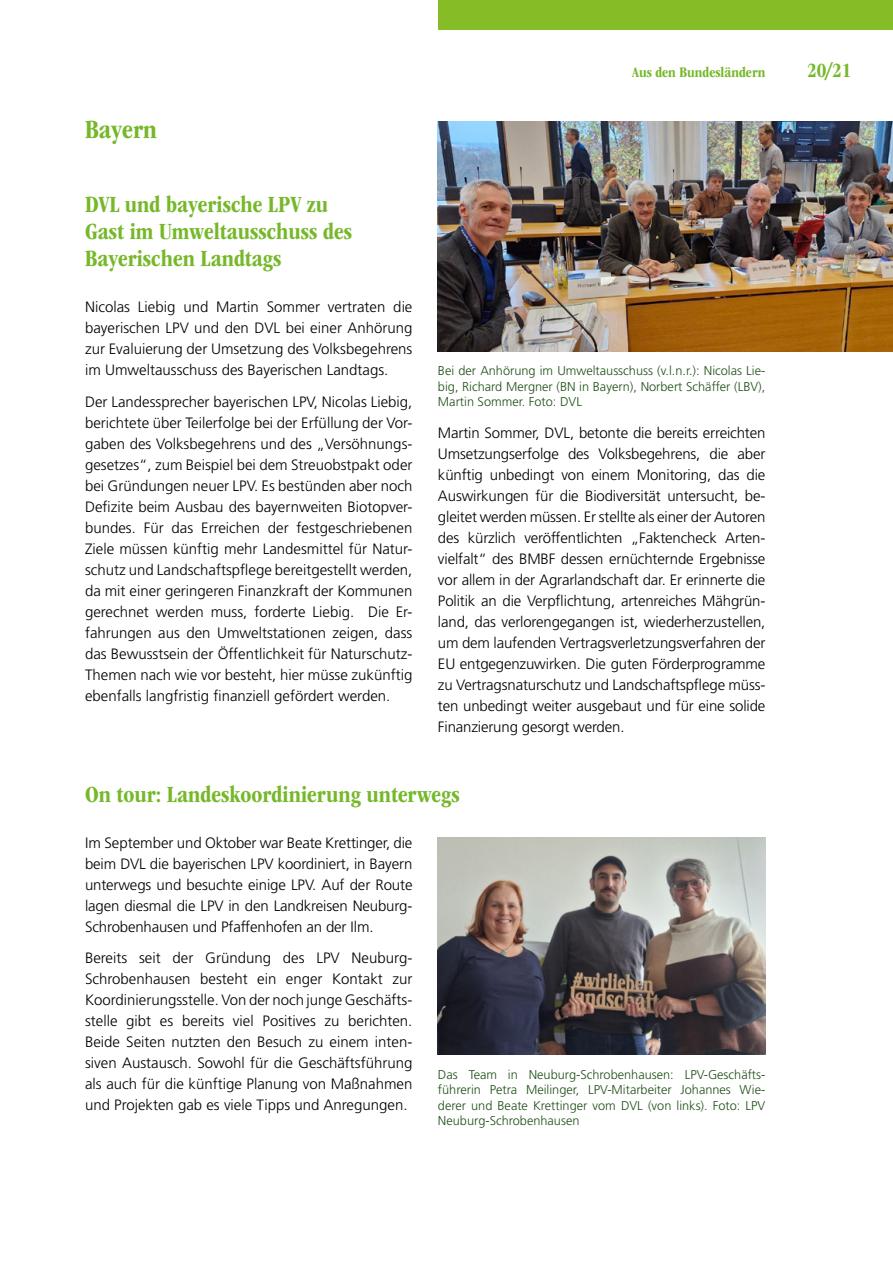
<style>
.page{position:relative;width:893px;height:1263px;background:#fff}
.page>*{position:absolute;margin:0;border:0;box-sizing:border-box;transform-origin:0 0}
.H2{font:700 condensed 27px "ITC Garamond Std";color:#76b82a}
.H3_ohne_Inhalt{font:700 condensed 24px/27px "ITC Garamond Std";color:#76b82a}
.t1{font:700 condensed 21px "ITC Garamond Std";color:#76b82a}
.LT_2-Sp{font:300 15px/21px "Frutiger LT Std";color:#000;text-align:justify}
.t2{font:700 condensed 15px "ITC Garamond Std";color:#76b82a}
.BU_-_grün_2sp{font:300 12.75px/15.3px "Frutiger LT Std";color:#205118;text-align:justify}
</style>
<div class="page">
<div style="left:438px;top:0;width:455px;height:30px;background:#86bc25"></div>
<img style="left:438px;top:837px;width:327px;height:217px">
<img style="left:438px;top:122px;width:455px;height:229px">
<h1 class="H2" style="left:85px;top:115px;width:74px">Bayern</h1>
<h1 class="H3_ohne_Inhalt" style="left:85px;top:191px;width:268px">DVL und bayerische LPV zu<br>Gast im Umweltausschuss des<br>Bayerischen Landtags</h1>
<p class="LT_2-Sp" style="left:85px;top:297px;width:329px">Nicolas Liebig und Martin Sommer vertraten die bayerischen LPV und den DVL bei einer Anhörung zur Evaluierung der Umsetzung des Volksbegehrens im Umweltausschuss des Bayerischen Landtags.</p>
<p class="LT_2-Sp" style="left:85px;top:391px;width:329px">Der Landessprecher bayerischen LPV, Nicolas Liebig, berichtete über Teilerfolge bei der Erfüllung der Vor&shy;gaben des Volksbegehrens und des „Versöhnungs&shy;gesetzes“, zum Beispiel bei dem Streuobstpakt oder bei Gründungen neuer LPV. Es bestünden aber noch Defizite beim Ausbau des bayernweiten Biotopver&shy;bundes. Für das Erreichen der festgeschriebenen Ziele müssen künftig mehr Landesmittel für Natur&shy;schutz und Landschaftspflege bereitgestellt werden, da mit einer geringeren Finanzkraft der Kommunen gerechnet werden muss, forderte Liebig. Die Er&shy;fahrungen aus den Umweltstationen zeigen, dass das Bewusstsein der Öffentlichkeit für Naturschutz-Themen nach wie vor besteht, hier müsse zukünftig ebenfalls langfristig finanziell gefördert werden.</p>
<p class="t2" style="left:632px;top:63px;width:135px">Aus den Bundesländern</p>
<h3 class="t1" style="left:807px;top:58px;width:46px">20/21</h3>
<p class="BU_-_grün_2sp" style="left:438px;top:363px;width:329px">Bei der Anhörung im Umweltausschuss (v.l.n.r.): Nicolas Lie&shy;big, Richard Mergner (BN in Bayern), Norbert Schäffer (LBV), Martin Sommer. Foto: DVL</p>
<p class="LT_2-Sp" style="left:438px;top:423px;width:329px">Martin Sommer, DVL, betonte die bereits erreichten Umsetzungserfolge des Volksbegehrens, die aber künftig unbedingt von einem Monitoring, das die Auswirkungen für die Biodiversität untersucht, be&shy;gleitet werden müssen. Er stellte als einer der Autoren des kürzlich veröffentlichten „Faktencheck Arten&shy;vielfalt“ des BMBF dessen ernüchternde Ergebnisse vor allem in der Agrarlandschaft dar. Er erinnerte die Politik an die Verpflichtung, artenreiches Mähgrün&shy;land, das verlorengegangen ist, wiederherzustellen, um dem laufenden Vertragsverletzungsverfahren der EU entgegenzuwirken. Die guten Förderprogramme zu Vertragsnaturschutz und Landschaftspflege müss&shy;ten unbedingt weiter ausgebaut und für eine solide Finanzierung gesorgt werden.</p>
<h1 class="H3_ohne_Inhalt" style="left:85px;top:781px;width:376px">On tour: Landeskoordinierung unterwegs</h1>
<p class="LT_2-Sp" style="left:85px;top:832px;width:329px">Im September und Oktober war Beate Krettinger, die beim DVL die bayerischen LPV koordiniert, in Bayern unterwegs und besuchte einige LPV. Auf der Route lagen diesmal die LPV in den Landkreisen Neuburg-Schrobenhausen und Pfaffenhofen an der Ilm.</p>
<p class="LT_2-Sp" style="left:85px;top:948px;width:329px">Bereits seit der Gründung des LPV Neuburg-Schrobenhausen besteht ein enger Kontakt zur Koordinierungsstelle. Von der noch junge Geschäfts&shy;stelle gibt es bereits viel Positives zu berichten.<br>Beide Seiten nutzten den Besuch zu einem inten&shy;siven Austausch. Sowohl für die Geschäftsführung als auch für die künftige Planung von Maßnahmen und Projekten gab es viele Tipps und Anregungen.</p>
<p class="BU_-_grün_2sp" style="left:438px;top:1067px;width:329px">Das Team in Neuburg-Schrobenhausen: LPV-Geschäfts&shy;führerin Petra Meilinger, LPV-Mitarbeiter Johannes Wie&shy;derer und Beate Krettinger vom DVL (von links). Foto: LPV Neuburg-Schrobenhausen</p>
</div>
